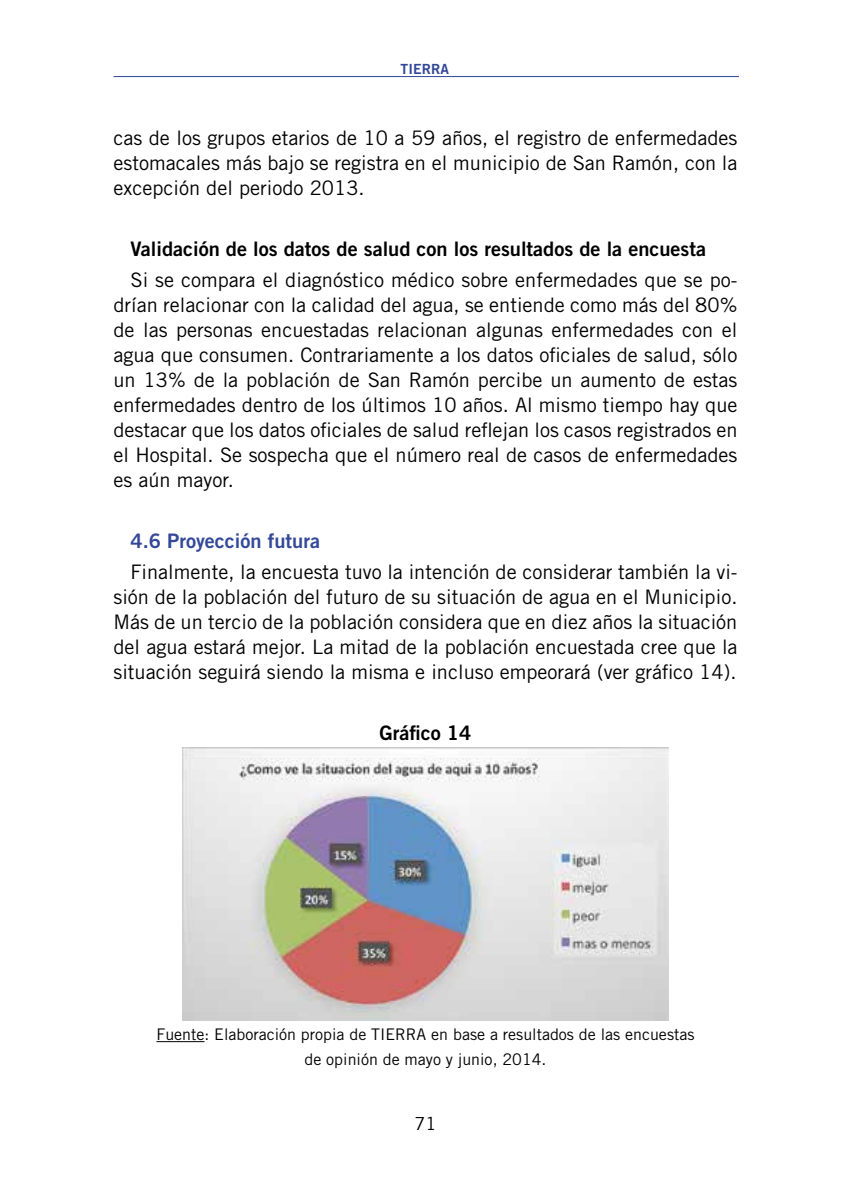
<style>
.page{position:relative;width:851px;height:1191px;background:#fff}
.page>*{position:absolute;margin:0;border:0;box-sizing:border-box;transform-origin:0 0}
.t1{font:20px/25px "Trade Gothic LT Std";color:#000;text-align:justify}
.t2{font:20px "Trade Gothic LT Std Bd 2";color:#000}
.t3{font:20px "Trade Gothic LT Std Bd 2";color:#334898}
.t4{font:18px "Trade Gothic LT Std";color:#000}
.t5{font:16px/25px "Trade Gothic LT Std";color:#000;text-align:center}
.t6{font:14px "Trade Gothic LT Std Bd 2";color:#334898}
</style>
<div class="page">
<hr style="left:113px;top:76px;width:625px;height:1px;background:#334898">
<hr style="left:156px;top:1041px;width:48px;height:1px;background:#000">
<img style="left:182px;top:747px;width:486px;height:273px">
<p class="t6" style="left:400px;top:60px;width:50px">TIERRA</p>
<p class="t1" style="left:113px;top:125px;width:625px">cas de los grupos etarios de 10 a 59 años, el registro de enfermedades estomacales más bajo se registra en el municipio de San Ramón, con la excepción del periodo 2013.</p>
<p class="t2" style="left:130px;top:237px;width:577px">Validación de los datos de salud con los resultados de la encuesta</p>
<p class="t1" style="left:113px;top:267px;width:625px;text-indent:17px">Si se compara el diagnóstico médico sobre enfermedades que se po&shy;drían relacionar con la calidad del agua, se entiende como más del 80% de las personas encuestadas relacionan algunas enfermedades con el agua que consumen. Contrariamente a los datos oficiales de salud, sólo un 13% de la población de San Ramón percibe un aumento de estas enfermedades dentro de los últimos 10 años. Al mismo tiempo hay que destacar que los datos oficiales de salud reflejan los casos registrados en el Hospital. Se sospecha que el número real de casos de enfermedades es aún mayor.</p>
<p class="t3" style="left:130px;top:529px;width:191px">4.6 Proyección futura</p>
<p class="t1" style="left:113px;top:559px;width:625px;text-indent:17px">Finalmente, la encuesta tuvo la intención de considerar también la vi&shy;sión de la población del futuro de su situación de agua en el Municipio.<br>Más de un tercio de la población considera que en diez años la situación del agua estará mejor. La mitad de la población encuestada cree que la situación seguirá siendo la misma e incluso empeorará (ver gráfico 14).</p>
<p class="t2" style="left:379px;top:721px;width:93px">Gráfico 14</p>
<p class="t5" style="left:156px;top:1021px;width:539px">Fuente: Elaboración propia de TIERRA en base a resultados de las encuestas de opinión de mayo y junio, 2014.</p>
<p class="t4" style="left:414px;top:1113px;width:23px">71</p>
</div>
